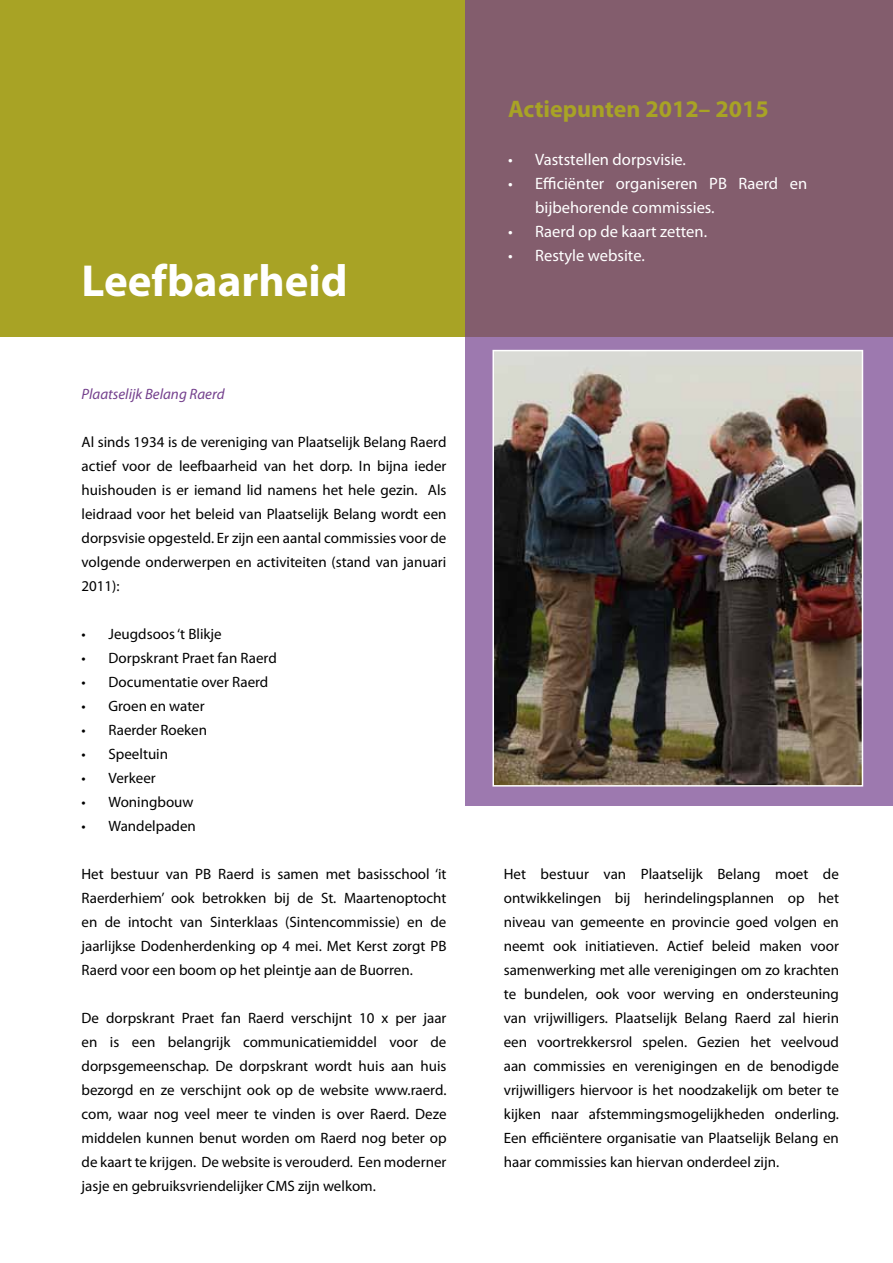
<style>
.page{position:relative;width:893px;height:1263px;background:#fff}
.page>*{position:absolute;margin:0;border:0;box-sizing:border-box;transform-origin:0 0}
.t1{font:700 45px "Myriad Pro";color:#fff}
.t2{font:700 24px "Myriad Pro";color:#a8a325}
.t3{font:16.5px/24px "Myriad Pro";color:#fff}
.t4{font:15px/24px "Myriad Pro";color:#000;text-align:justify}
.t5{font:italic 15px "Myriad Pro";color:#74408d}
</style>
<div class="page">
<div style="left:0;top:0;width:893px;height:337px;background:#a8a325"></div>
<svg style="left:466px;top:0;width:427px;height:806px;fill:#835d6d"></svg>
<img style="left:495px;top:353px;width:365px;height:430px">
<div style="left:492px;top:350px;width:371px;height:436px;border:2px solid #fff"></div>
<h1 class="t1" style="left:82px;top:252px;width:268px">Leefbaarheid</h1>
<p class="t5" style="left:82px;top:384px;width:145px">Plaatselijk Belang Raerd</p>
<p class="t4" style="left:82px;top:430px;width:366px">Al sinds 1934 is de vereniging van Plaatselijk Belang Raerd actief voor de leefbaarheid van het dorp. In bijna ieder huishouden is er iemand lid namens het hele gezin. Als leidraad voor het beleid van Plaatselijk Belang wordt een dorpsvisie opgesteld. Er zijn een aantal commissies voor de volgende onderwerpen en activiteiten (stand van januari 2011):</p>
<p class="t4" style="left:82px;top:622px;width:142px">• Jeugdsoos ‘t Blikje</p>
<p class="t4" style="left:82px;top:646px;width:197px">• Dorpskrant Praet fan Raerd</p>
<p class="t4" style="left:82px;top:670px;width:188px">• Documentatie over Raerd</p>
<p class="t4" style="left:82px;top:694px;width:125px">• Groen en water</p>
<p class="t4" style="left:82px;top:718px;width:127px">• Raerder Roeken</p>
<p class="t4" style="left:82px;top:742px;width:88px">• Speeltuin</p>
<p class="t4" style="left:82px;top:766px;width:76px">• Verkeer</p>
<p class="t4" style="left:82px;top:790px;width:114px">• Woningbouw</p>
<p class="t4" style="left:82px;top:814px;width:116px">• Wandelpaden</p>
<p class="t4" style="left:82px;top:862px;width:366px">Het bestuur van PB Raerd is samen met basisschool ‘it Raerderhiem’ ook betrokken bij de St. Maartenoptocht en de intocht van Sinterklaas (Sintencommissie) en de jaarlijkse Dodenherdenking op 4 mei. Met Kerst zorgt PB Raerd voor een boom op het pleintje aan de Buorren.</p>
<p class="t4" style="left:82px;top:1006px;width:366px">De dorpskrant Praet fan Raerd verschijnt 10 x per jaar en is een belangrijk communicatiemiddel voor de dorpsgemeenschap. De dorpskrant wordt huis aan huis bezorgd en ze verschijnt ook op de website www.raerd. com, waar nog veel meer te vinden is over Raerd. Deze middelen kunnen benut worden om Raerd nog beter op de kaart te krijgen. De website is verouderd. Een moderner jasje en gebruiksvriendelijker CMS zijn welkom.</p>
<h2 class="t2" style="left:508px;top:93px;width:262px">Actiepunten 2012– 2015</h2>
<p class="t3" style="left:508px;top:147px;width:179px">• Vaststellen dorpsvisie.</p>
<p class="t3" style="left:535px;top:171px;width:274px;text-indent:-27px">• Efficiënter organiseren PB Raerd en bijbehorende commissies.</p>
<p class="t3" style="left:508px;top:219px;width:200px">• Raerd op de kaart zetten.</p>
<p class="t3" style="left:508px;top:243px;width:138px">• Restyle website.</p>
<p class="t4" style="left:504px;top:861px;width:337px">Het bestuur van Plaatselijk Belang moet de ontwikkelingen bij herindelingsplannen op het niveau van gemeente en provincie goed volgen en neemt ook initiatieven. Actief beleid maken voor samenwerking met alle verenigingen om zo krachten te bundelen, ook voor werving en ondersteuning van vrijwilligers. Plaatselijk Belang Raerd zal hierin een voortrekkersrol spelen. Gezien het veelvoud aan commissies en verenigingen en de benodigde vrijwilligers hiervoor is het noodzakelijk om beter te kijken naar afstemmingsmogelijkheden onderling.<br>Een efficiëntere organisatie van Plaatselijk Belang en haar commissies kan hiervan onderdeel zijn.</p>
</div>
